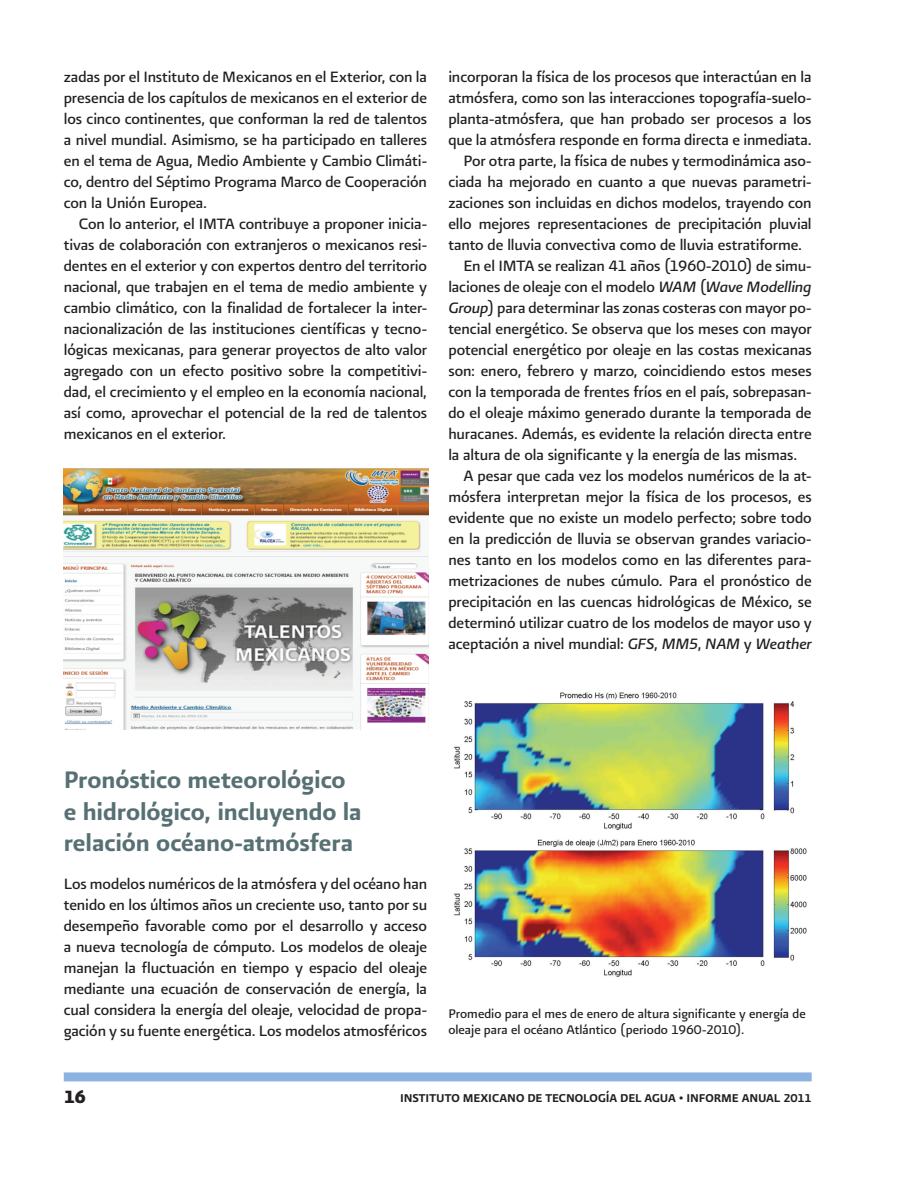
<style>
.page{position:relative;width:918px;height:1188px;background:#fff}
.page>*{position:absolute;margin:0;border:0;box-sizing:border-box;transform-origin:0 0}
.SubtituloA{font:28.5px/31.5px "Presidencia Firme";letter-spacing:-.005em;color:#577073}
.t1{font:21px "Presidencia Fuerte";color:#231f20}
.Parrafo{font:18px/21px "Presidencia Base";letter-spacing:-.005em;color:#231f20;text-align:justify}
._1er_parrafo{font:18px/21px "Presidencia Base";letter-spacing:-.005em;color:#231f20;text-align:justify}
.pie_ilus{font:15px/16.5px "Presidencia Base";color:#231f20}
.t2{font:13.5px "Presidencia Firme";letter-spacing:-.005em;color:#231f20}
.s1{font-style:italic}
</style>
<div class="page">
<div style="left:64px;top:1072px;width:748px;height:9px;background:#8db3e2"></div>
<img style="left:64px;top:468px;width:364px;height:262px">
<img style="left:454px;top:692px;width:353px;height:285px">
<p class="Parrafo" style="left:64px;top:66px;width:365px">zadas por el Instituto de Mexicanos en el Exterior, con la presencia de los capítulos de mexicanos en el exterior de los cinco continentes, que conforman la red de talentos a nivel mundial. Asimismo, se ha participado en talleres en el tema de Agua, Medio Ambiente y Cambio Climáti&shy;co, dentro del Séptimo Programa Marco de Cooperación con la Unión Europea.</p>
<p class="Parrafo" style="left:64px;top:213px;width:365px;text-indent:15px">Con lo anterior, el IMTA contribuye a proponer inicia&shy;tivas de colaboración con extranjeros o mexicanos resi&shy;dentes en el exterior y con expertos dentro del territorio nacional, que trabajen en el tema de medio ambiente y cambio climático, con la finalidad de fortalecer la inter&shy;nacionalización de las instituciones científicas y tecno&shy;lógicas mexicanas, para generar proyectos de alto valor agregado con un efecto positivo sobre la competitivi&shy;dad, el crecimiento y el empleo en la economía nacional, así como, aprovechar el potencial de la red de talentos mexicanos en el exterior.</p>
<p class="_1er_parrafo" style="left:448px;top:66px;width:365px">incorporan la física de los procesos que interactúan en la atmósfera, como son las interacciones topografía-suelo&shy;planta-atmósfera, que han probado ser procesos a los que la atmósfera responde en forma directa e inmediata.</p>
<p class="Parrafo" style="left:448px;top:150px;width:365px;text-indent:15px">Por otra parte, la física de nubes y termodinámica aso&shy;ciada ha mejorado en cuanto a que nuevas parametri&shy;zaciones son incluidas en dichos modelos, trayendo con ello mejores representaciones de precipitación pluvial tanto de lluvia convectiva como de lluvia estratiforme.</p>
<p class="Parrafo" style="left:448px;top:255px;width:365px;text-indent:15px">En el IMTA se realizan 41 años (1960-2010) de simu&shy;laciones de oleaje con el modelo <span class="s1">WAM</span> (<span class="s1">Wave Modelling Group</span>) para determinar las zonas costeras con mayor po&shy;tencial energético. Se observa que los meses con mayor potencial energético por oleaje en las costas mexicanas son: enero, febrero y marzo, coincidiendo estos meses con la temporada de frentes fríos en el país, sobrepasan&shy;do el oleaje máximo generado durante la temporada de huracanes. Además, es evidente la relación directa entre la altura de ola significante y la energía de las mismas.</p>
<p class="Parrafo" style="left:448px;top:465px;width:365px;text-indent:15px">A pesar que cada vez los modelos numéricos de la at&shy;mósfera interpretan mejor la física de los procesos, es evidente que no existe un modelo perfecto; sobre todo en la predicción de lluvia se observan grandes variacio&shy;nes tanto en los modelos como en las diferentes para&shy;metrizaciones de nubes cúmulo. Para el pronóstico de precipitación en las cuencas hidrológicas de México, se determinó utilizar cuatro de los modelos de mayor uso y aceptación a nivel mundial: <span class="s1">GFS</span>, <span class="s1">MM5</span>, <span class="s1">NAM</span> y <span class="s1">Weather</span></p>
<p class="SubtituloA" style="left:64px;top:764px;width:299px">Pronóstico meteorológico e hidrológico, incluyendo la relación océano-atmósfera</p>
<p class="_1er_parrafo" style="left:64px;top:873px;width:365px">Los modelos numéricos de la atmósfera y del océano han tenido en los últimos años un creciente uso, tanto por su desempeño favorable como por el desarrollo y acceso a nueva tecnología de cómputo. Los modelos de oleaje manejan la fluctuación en tiempo y espacio del oleaje mediante una ecuación de conservación de energía, la cual considera la energía del oleaje, velocidad de propa&shy;gación y su fuente energética. Los modelos atmosféricos</p>
<p class="pie_ilus" style="left:448px;top:1005px;width:359px">Promedio para el mes de enero de altura significante y energía de oleaje para el océano Atlántico (periodo 1960-2010).</p>
<p class="t1" style="left:64px;top:1085px;width:24px">16</p>
<p class="t2" style="left:400px;top:1090px;width:413px">INSTITUTO MEXICANO DE TECNOLOGÍA DEL AGUA • INFORME ANUAL 2011</p>
</div>
